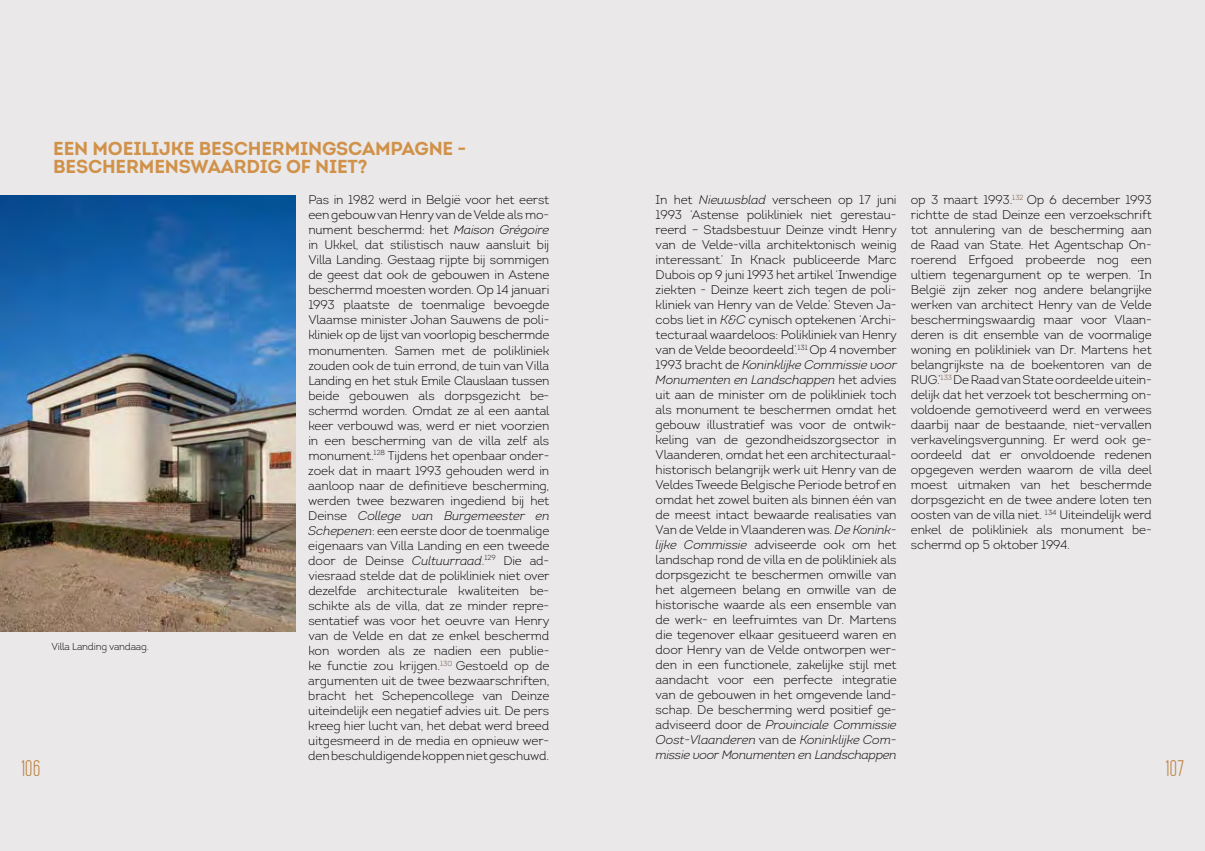
<style>
.page{position:relative;width:1205px;height:851px;background:#fff}
.page>*{position:absolute;margin:0;border:0;box-sizing:border-box;transform-origin:0 0}
.t1{font:22.5px "GOGOIA";letter-spacing:-.025em;color:#d09149}
.t2{font:700 18.75px/17.5px "Intro";letter-spacing:-.01em;color:#d09149}
.t3{font:300 12.5px/15px "Intro";letter-spacing:-.01em;color:#000;text-align:justify}
.t4{font:300 10px "Intro";letter-spacing:-.02em;color:#000}
.s1{font-style:italic}
</style>
<div class="page">
<div style="left:0;top:0;width:1205px;height:850px;background:#eae8e9"></div>
<img style="left:0;top:195px;width:296px;height:436px">
<h2 class="t2" style="left:53px;top:140px;width:415px">EEN MOEILIJKE BESCHERMINGSCAMPAGNE -<br>BESCHERMENSWAARDIG OF NIET?</h2>
<p class="t3" style="left:656px;top:192px;width:243px">In het <span class="s1">Nieuwsblad</span> verscheen op 17 juni 1993 ‘Astense polikliniek niet gerestau&shy;reerd – Stadsbestuur Deinze vindt Henry van de Velde-villa architektonisch weinig interessant.’ In Knack publiceerde Marc Dubois op 9 juni 1993 het artikel ‘Inwendige ziekten - Deinze keert zich tegen de poli&shy;kliniek van Henry van de Velde.’ Steven Ja&shy;cobs liet in <span class="s1">K&amp;C</span> cynisch optekenen ‘Archi&shy;tecturaal waardeloos: Polikliniek van Henry van de Velde beoordeeld’.<sup>131</sup> Op 4 november 1993 bracht de <span class="s1">Koninklijke Commissie voor Monumenten en Landschappen</span> het advies uit aan de minister om de polikliniek toch als monument te beschermen omdat het gebouw illustratief was voor de ontwik&shy;keling van de gezondheidszorgsector in Vlaanderen, omdat het een architecturaal&shy;historisch belangrijk werk uit Henry van de Veldes Tweede Belgische Periode betrof en omdat het zowel buiten als binnen één van de meest intact bewaarde realisaties van Van de Velde in Vlaanderen was. <span class="s1">De Konink&shy;lijke Commissie</span> adviseerde ook om het landschap rond de villa en de polikliniek als dorpsgezicht te beschermen omwille van het algemeen belang en omwille van de historische waarde als een ensemble van de werk- en leefruimtes van Dr. Martens die tegenover elkaar gesitueerd waren en door Henry van de Velde ontworpen wer&shy;den in een functionele, zakelijke stijl met aandacht voor een perfecte integratie van de gebouwen in het omgevende land&shy;schap. De bescherming werd positief ge&shy;adviseerd door de <span class="s1">Provinciale Commissie Oost-Vlaanderen</span> van de <span class="s1">Koninklijke Com&shy;missie voor Monumenten en Landschappen</span></p>
<p class="t3" style="left:911px;top:192px;width:243px">op 3 maart 1993.<sup>132</sup> Op 6 december 1993 richtte de stad Deinze een verzoekschrift tot annulering van de bescherming aan de Raad van State. Het Agentschap On&shy;roerend Erfgoed probeerde nog een ultiem tegenargument op te werpen. ‘In België zijn zeker nog andere belangrijke werken van architect Henry van de Velde beschermingswaardig maar voor Vlaan&shy;deren is dit ensemble van de voormalige woning en polikliniek van Dr. Martens het belangrijkste na de boekentoren van de RUG.’<sup>133</sup> De Raad van State oordeelde uitein&shy;delijk dat het verzoek tot bescherming on&shy;voldoende gemotiveerd werd en verwees daarbij naar de bestaande, niet-vervallen verkavelingsvergunning. Er werd ook ge&shy;oordeeld dat er onvoldoende redenen opgegeven werden waarom de villa deel moest uitmaken van het beschermde dorpsgezicht en de twee andere loten ten oosten van de villa niet. <sup>134</sup> Uiteindelijk werd enkel de polikliniek als monument be&shy;schermd op 5 oktober 1994.</p>
<p class="t3" style="left:308px;top:192px;width:243px">Pas in 1982 werd in België voor het eerst een gebouw van Henry van de Velde als mo&shy;nument beschermd: het <span class="s1">Maison Grégoire </span>in Ukkel, dat stilistisch nauw aansluit bij Villa Landing. Gestaag rijpte bij sommigen de geest dat ook de gebouwen in Astene beschermd moesten worden. Op 14 januari 1993 plaatste de toenmalige bevoegde Vlaamse minister Johan Sauwens de poli&shy;kliniek op de lijst van voorlopig beschermde monumenten. Samen met de polikliniek zouden ook de tuin errond, de tuin van Villa Landing en het stuk Emile Clauslaan tussen beide gebouwen als dorpsgezicht be&shy;schermd worden. Omdat ze al een aantal keer verbouwd was, werd er niet voorzien in een bescherming van de villa zelf als monument.<sup>128</sup> Tijdens het openbaar onder&shy;zoek dat in maart 1993 gehouden werd in aanloop naar de definitieve bescherming, werden twee bezwaren ingediend bij het Deinse <span class="s1">College van Burgemeester en Schepenen</span>: een eerste door de toenmalige eigenaars van Villa Landing en een tweede door de Deinse <span class="s1">Cultuurraad</span>.<sup>129</sup> Die ad&shy;viesraad stelde dat de polikliniek niet over dezelfde architecturale kwaliteiten be&shy;schikte als de villa, dat ze minder repre&shy;sentatief was voor het oeuvre van Henry van de Velde en dat ze enkel beschermd kon worden als ze nadien een publie&shy;ke functie zou krijgen.<sup>130</sup> Gestoeld op de argumenten uit de twee bezwaarschriften, bracht het Schepencollege van Deinze uiteindelijk een negatief advies uit. De pers kreeg hier lucht van, het debat werd breed uitgesmeerd in de media en opnieuw wer&shy;den beschuldigende koppen niet geschuwd.</p>
<p class="t4" style="left:51px;top:640px;width:99px">Villa Landing vandaag.</p>
<h1 class="t1" style="left:20px;top:756px;width:22px">106</h1>
<h1 class="t1" style="left:1165px;top:756px;width:21px">107</h1>
</div>
